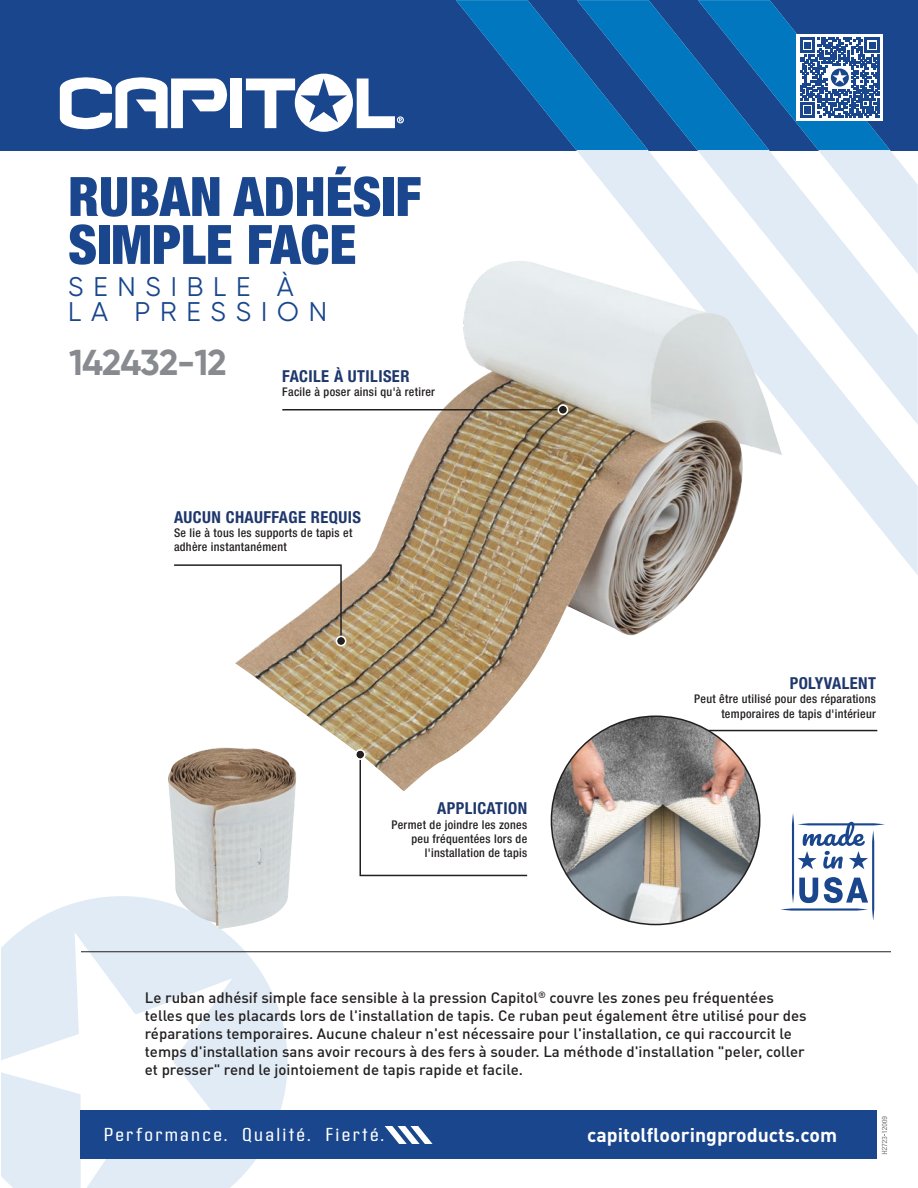
<style>
.page{position:relative;width:918px;height:1188px;background:#fff}
.page>*{position:absolute;margin:0;border:0;box-sizing:border-box;transform-origin:0 0}
.t1{font:900 condensed 54.45px/48px "Helvetica Neue LT Std";color:#19468d}
.t2{font:700 36px "Gilroy";letter-spacing:-.025em;color:#878a8f}
.t3{font:27px/25.3px "Gilroy";letter-spacing:.36em;color:#19468d}
.t4{font:700 19.5px "DIN Pro";color:#fff}
.t5{font:18.75px "Address Sans Pro";letter-spacing:.125em;color:#fff}
.t6{font:700 condensed 16.5px "Helvetica Neue LT Std";letter-spacing:.025em;color:#1e376c}
.t7{font:500 15px/18px "DIN Pro";color:#231f20}
.t8{font:500 condensed 12px/14.4px "Helvetica Neue LT Std";letter-spacing:.025em;color:#231f20;text-align:right}
</style>
<div class="page">
<div style="left:0;top:0;width:918px;height:150px;background:#19468d"></div>
<svg style="left:456px;top:150px;width:462px;height:425px"></svg>
<svg style="left:60px;top:77px;width:167px;height:52px"></svg>
<div style="left:231px;top:78px;width:11px;height:50px;background:#fff"></div>
<svg style="left:246px;top:74px;width:158px;height:58px"></svg>
<svg style="left:456px;top:0;width:434px;height:150px"></svg>
<img style="left:235px;top:261px;width:547px;height:530px">
<svg style="left:2px;top:896px;width:307px;height:292px;fill:#e1ebf5"></svg>
<hr style="left:81px;top:951px;width:810px;height:1px;background:#231f20">
<div style="left:80px;top:1111px;width:796px;height:48px;background:#19468d"></div>
<svg style="left:882px;top:1116px;width:5px;height:38px"></svg>
<hr style="left:282px;top:409px;width:277px;height:2px;background:#231f20">
<svg style="left:558px;top:404px;width:10px;height:11px"></svg>
<img style="left:168px;top:748px;width:128px;height:181px">
<hr style="left:708px;top:730px;width:169px;height:1px;background:#231f20">
<img style="left:551px;top:716px;width:209px;height:209px;border-radius:104px">
<svg style="left:781px;top:814px;width:104px;height:107px"></svg>
<svg style="left:174px;top:564px;width:172px;height:82px"></svg>
<svg style="left:355px;top:749px;width:174px;height:128px"></svg>
<svg style="left:384px;top:1126px;width:48px;height:17px"></svg>
<h1 class="t1" style="left:68px;top:172px;width:355px">RUBAN ADHÉSIF<br>SIMPLE FACE</h1>
<h3 class="t3" style="left:68px;top:273px;width:260px">SENSIBLE À<br>LA PRESSION</h3>
<h2 class="t2" style="left:69px;top:340px;width:159px">142432-12</h2>
<p class="t6" style="left:282px;top:366px;width:129px">FACILE À UTILISER</p>
<p class="t8" style="left:282px;top:384px;width:154px">Facile à poser ainsi qu'à retirer</p>
<p class="t6" style="left:174px;top:507px;width:188px">AUCUN CHAUFFAGE REQUIS</p>
<p class="t8" style="left:174px;top:525px;width:180px;text-align:left">Se lie à tous les supports de tapis et adhère instantanément</p>
<p class="t6" style="left:437px;top:798px;width:91px">APPLICATION</p>
<p class="t8" style="left:391px;top:817px;width:137px">Permet de joindre les zones peu fréquentées lors de l'installation de tapis</p>
<p class="t6" style="left:790px;top:673px;width:88px">POLYVALENT</p>
<p class="t8" style="left:694px;top:692px;width:183px">Peut être utilisé pour des réparations temporaires de tapis d'intérieur</p>
<p class="t7" style="left:145px;top:987px;width:663px">Le ruban adhésif simple face sensible à la pression Capitol<sup>®</sup> couvre les zones peu fréquentées telles que les placards lors de l'installation de tapis. Ce ruban peut également être utilisé pour des réparations temporaires. Aucune chaleur n'est nécessaire pour l'installation, ce qui raccourcit le temps d'installation sans avoir recours à des fers à souder. La méthode d'installation "peler, coller et presser" rend le jointoiement de tapis rapide et facile.</p>
<p class="t5" style="left:104px;top:1125px;width:282px">Performance. Qualité. Fierté.</p>
<h3 class="t4" style="left:587px;top:1122px;width:251px">capitolflooringproducts.com</h3>
</div>
